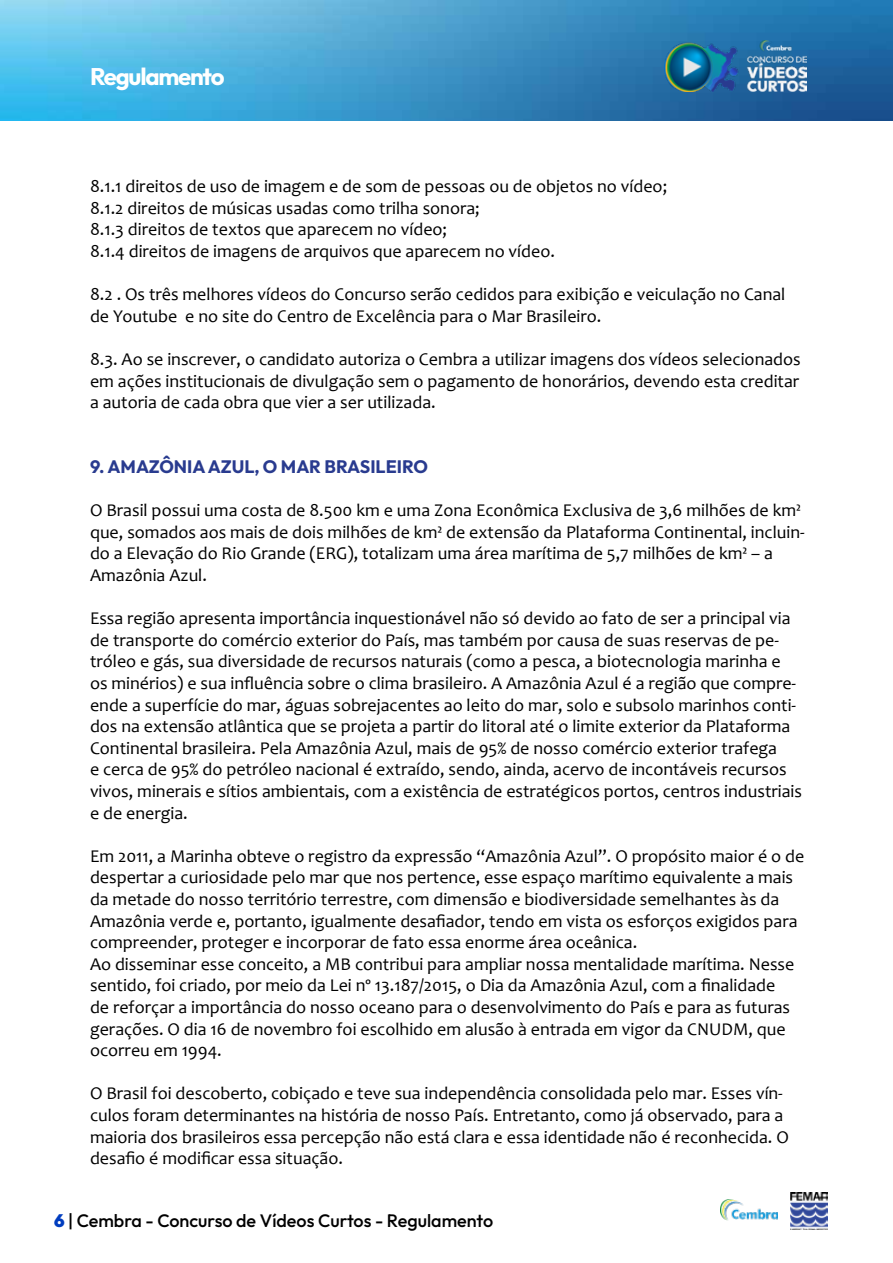
<style>
.page{position:relative;width:893px;height:1263px;background:#fff}
.page>*{position:absolute;margin:0;border:0;box-sizing:border-box;transform-origin:0 0}
.t1{font:700 24px "Outfit";letter-spacing:-.05em;color:#fff}
.t2{font:18px/21.6px "Candara";color:#000}
.t3{font:500 18px "Outfit";color:#000}
.t4{font:700 18px "Outfit";color:#293b8f}
.s1{font-weight:900;color:#003dbf}
</style>
<div class="page">
<img style="left:0;top:0;width:893px;height:120px">
<img style="left:665px;top:41px;width:141px;height:50px">
<img style="left:720px;top:1200px;width:57px;height:21px">
<img style="left:790px;top:1193px;width:37px;height:36px">
<h1 class="t1" style="left:90px;top:61px;width:136px">Regulamento</h1>
<p class="t2" style="left:90px;top:175px;width:579px">8.1.1 direitos de uso de imagem e de som de pessoas ou de objetos no vídeo; 8.1.2 direitos de músicas usadas como trilha sonora;<br>8.1.3 direitos de textos que aparecem no vídeo;<br>8.1.4 direitos de imagens de arquivos que aparecem no vídeo.</p>
<p class="t2" style="left:90px;top:283px;width:697px">8.2 . Os três melhores vídeos do Concurso serão cedidos para exibição e veiculação no Canal de Youtube e no site do Centro de Excelência para o Mar Brasileiro.</p>
<p class="t2" style="left:90px;top:348px;width:712px;text-align:justify">8.3. Ao se inscrever, o candidato autoriza o Cembra a utilizar imagens dos vídeos selecionados em ações institucionais de divulgação sem o pagamento de honorários, devendo esta creditar a autoria de cada obra que vier a ser utilizada.</p>
<p class="t4" style="left:90px;top:455px;width:339px">9. AMAZÔNIA AZUL, O MAR BRASILEIRO</p>
<p class="t2" style="left:90px;top:499px;width:716px">O Brasil possui uma costa de 8.500 km e uma Zona Econômica Exclusiva de 3,6 milhões de km² que, somados aos mais de dois milhões de km² de extensão da Plataforma Continental, incluin&shy;do a Elevação do Rio Grande (ERG), totalizam uma área marítima de 5,7 milhões de km² – a Amazônia Azul.</p>
<p class="t2" style="left:90px;top:607px;width:714px">Essa região apresenta importância inquestionável não só devido ao fato de ser a principal via de transporte do comércio exterior do País, mas também por causa de suas reservas de pe&shy;tróleo e gás, sua diversidade de recursos naturais (como a pesca, a biotecnologia marinha e os minérios) e sua influência sobre o clima brasileiro. A Amazônia Azul é a região que compre&shy;ende a superfície do mar, águas sobrejacentes ao leito do mar, solo e subsolo marinhos conti&shy;dos na extensão atlântica que se projeta a partir do litoral até o limite exterior da Plataforma Continental brasileira. Pela Amazônia Azul, mais de 95% de nosso comércio exterior trafega<br>e cerca de 95% do petróleo nacional é extraído, sendo, ainda, acervo de incontáveis recursos vivos, minerais e sítios ambientais, com a existência de estratégicos portos, centros industriais e de energia.</p>
<p class="t2" style="left:90px;top:845px;width:716px">Em 2011, a Marinha obteve o registro da expressão “Amazônia Azul”. O propósito maior é o de despertar a curiosidade pelo mar que nos pertence, esse espaço marítimo equivalente a mais da metade do nosso território terrestre, com dimensão e biodiversidade semelhantes às da Amazônia verde e, portanto, igualmente desafiador, tendo em vista os esforços exigidos para compreender, proteger e incorporar de fato essa enorme área oceânica.<br>Ao disseminar esse conceito, a MB contribui para ampliar nossa mentalidade marítima. Nesse sentido, foi criado, por meio da Lei nº 13.187/2015, o Dia da Amazônia Azul, com a finalidade<br>de reforçar a importância do nosso oceano para o desenvolvimento do País e para as futuras gerações. O dia 16 de novembro foi escolhido em alusão à entrada em vigor da CNUDM, que ocorreu em 1994.</p>
<p class="t2" style="left:90px;top:1082px;width:700px">O Brasil foi descoberto, cobiçado e teve sua independência consolidada pelo mar. Esses vín&shy;culos foram determinantes na história de nosso País. Entretanto, como já observado, para a maioria dos brasileiros essa percepção não está clara e essa identidade não é reconhecida. O desafio é modificar essa situação.</p>
<p class="t3" style="left:54px;top:1209px;width:441px"><span class="s1">6</span> | Cembra - Concurso de Vídeos Curtos - Regulamento</p>
</div>
